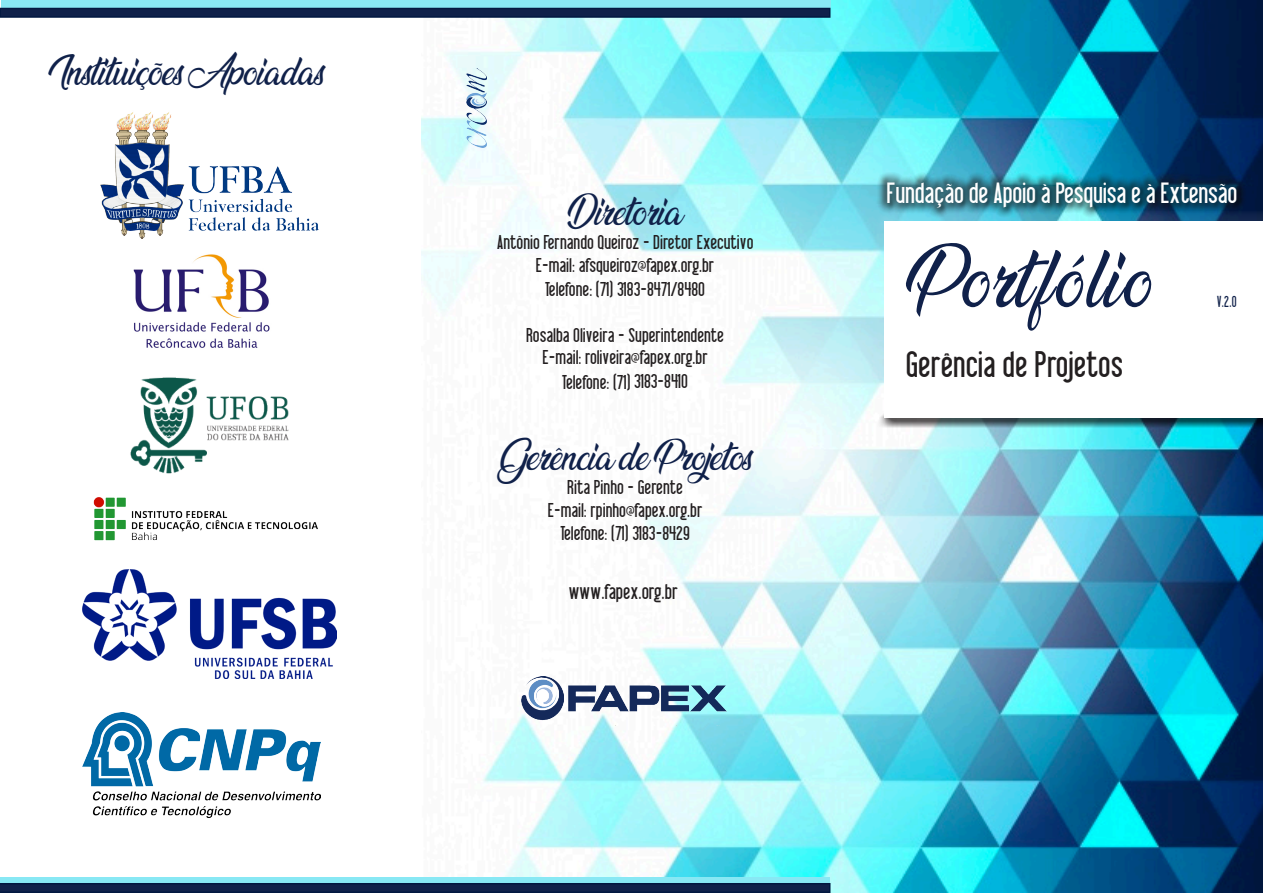
<style>
.page{position:relative;width:1263px;height:893px;background:#fff}
.page>*{position:absolute;margin:0;border:0;box-sizing:border-box;transform-origin:0 0}
.t1{font:70.8px "Ananda";letter-spacing:.02em;color:#10214a;scale:.9 1}
.t2{font:36px "Libel Suit";color:#231f20}
.t3{font:34.5px "Ananda";letter-spacing:-.03em;color:#10214a;scale:.9 1}
.t4{font:28.5px "Libel Suit";letter-spacing:-.01em;color:#fff}
.t5{font:21px "Libel Suit";color:#231f20}
.t6{font:19.5px "Libel Suit";color:#231f20}
.t7{font:15.6px "Libel Suit";color:#10214a;scale:.9 1}
</style>
<div class="page">
<img style="left:422px;top:0;width:841px;height:893px">
<div style="left:876px;top:214px;width:387px;height:214px;background:#231f20;opacity:.75"></div>
<div style="left:884px;top:221px;width:379px;height:196px;background:#fff"></div>
<img style="left:522px;top:676px;width:204px;height:49px">
<img style="left:467px;top:69px;width:20px;height:78px">
<img style="left:100px;top:112px;width:219px;height:126px">
<img style="left:83px;top:569px;width:254px;height:109px">
<img style="left:133px;top:254px;width:137px;height:94px">
<img style="left:93px;top:497px;width:225px;height:44px">
<img style="left:130px;top:377px;width:159px;height:97px">
<img style="left:83px;top:713px;width:237px;height:104px">
<div style="left:1px;top:0;width:829px;height:8px;background:#88e8f4"></div>
<div style="left:0;top:9px;width:830px;height:8px;background:#10214a"></div>
<div style="left:0;top:8px;width:830px;height:10px;border:2px solid #021841"></div>
<div style="left:877px;top:172px;width:370px;height:45px;background:#231f20;opacity:.75"></div>
<div style="left:878px;top:173px;width:362px;height:41px;background:#231f20;opacity:.75"></div>
<div style="left:882px;top:175px;width:364px;height:41px;background:#231f20;opacity:.75"></div>
<div style="left:0;top:877px;width:829px;height:7px;background:#88e8f4"></div>
<svg style="left:0;top:883px;width:830px;height:10px"></svg>
<p class="t3" style="left:49px;top:53px;width:308px">Instituições Apoiadas</p>
<p class="t3" style="left:567px;top:193px;width:130px">Diretoria</p>
<p class="t6" style="left:497px;top:232px;width:258px">Antônio Fernando Queiroz - Diretor Executivo</p>
<p class="t6" style="left:536px;top:256px;width:180px">E-mail: afsqueiroz@fapex.org.br</p>
<p class="t6" style="left:545px;top:279px;width:161px">Telefone: (71) 3183-8471/8480</p>
<p class="t6" style="left:526px;top:326px;width:199px">Rosalba Oliveira - Superintendente</p>
<p class="t6" style="left:542px;top:348px;width:167px">E-mail: roliveira@fapex.org.br</p>
<p class="t6" style="left:562px;top:373px;width:127px">Telefone: (71) 3183-8410</p>
<p class="t3" style="left:497px;top:438px;width:285px">Gerência de Projetos</p>
<p class="t6" style="left:567px;top:477px;width:117px">Rita Pinho - Gerente</p>
<p class="t6" style="left:548px;top:500px;width:156px">E-mail: rpinho@fapex.org.br</p>
<p class="t6" style="left:560px;top:524px;width:131px">Telefone: (71) 3183-8429</p>
<p class="t5" style="left:569px;top:581px;width:111px">www.fapex.org.br</p>
<h3 class="t4" style="left:887px;top:179px;width:352px">Fundação de Apoio à Pesquisa e à Extensão</h3>
<p class="t1" style="left:906px;top:241px;width:276px">Portfólio</p>
<p class="t2" style="left:906px;top:346px;width:219px">Gerência de Projetos</p>
<p class="t7" style="left:1217px;top:294px;width:24px">V.2.0</p>
</div>
